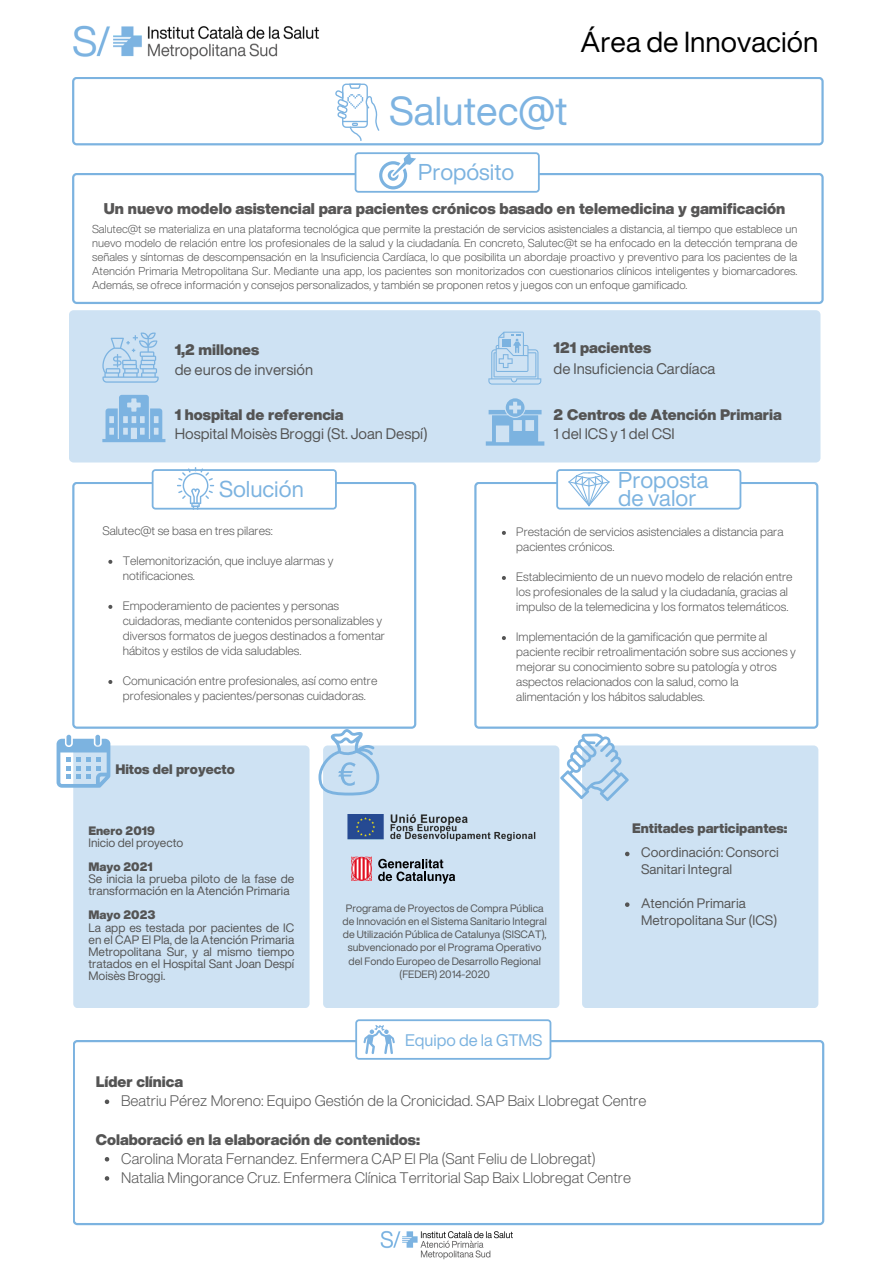
<style>
.page{position:relative;width:894px;height:1264px;background:#fff}
.page>*{position:absolute;margin:0;border:0;box-sizing:border-box;transform-origin:0 0}
.t1{font:39.6px "Helvetica Now Display";color:#7db3e1}
.t2{font:28.5px "Helvetica Now Display";color:#000}
.t3{font:22.5px "Helvetica Now Display";color:#7cb3e0}
.t4{font:16.5px "Helvetica Now Display";color:#7cb3e0}
.t5{font:900 15.3px "Helvetica Now Display";color:#575656}
.t6{font:300 15px "Helvetica Now Display";color:#545454}
.t7{font:900 15px "Helvetica Now Display";color:#545454}
.t8{font:15px "Helvetica Now Display";color:#545454}
.t9{font:13.5px/17px "Helvetica Now Display";color:#545454}
.t10{font:900 13.5px "Helvetica Now Display";color:#545454}
.t11{font:300 12px/15px "Helvetica Now Display";color:#545454}
.t12{font:12px/12px "Helvetica Now Display";color:#545454}
.t13{font:900 12px "Helvetica Now Display";color:#545454}
.t14{font:300 11.25px/14.1px "Helvetica Now Display";color:#545454;text-align:justify}
.t15{font:10.5px/13.2px "Helvetica Now Display";color:#545454;text-align:center}
</style>
<div class="page">
<div style="left:69px;top:310px;width:751px;height:152px;background:#cee2f3"></div>
<svg style="left:72px;top:77px;width:751px;height:68px"></svg>
<svg style="left:72px;top:173px;width:751px;height:131px"></svg>
<img style="left:73px;top:25px;width:247px;height:34px">
<div style="left:323px;top:745px;width:236px;height:263px;background:#cee2f3"></div>
<svg style="left:354px;top:152px;width:185px;height:41px"></svg>
<svg style="left:102px;top:332px;width:57px;height:51px;background:#b8d5ee"></svg>
<svg style="left:72px;top:482px;width:344px;height:246px"></svg>
<svg style="left:152px;top:467px;width:185px;height:43px"></svg>
<svg style="left:474px;top:482px;width:344px;height:246px"></svg>
<svg style="left:556px;top:469px;width:185px;height:40px"></svg>
<div style="left:73px;top:745px;width:236px;height:263px;background:#cee2f3"></div>
<div style="left:582px;top:745px;width:236px;height:263px;background:#cee2f3"></div>
<div style="left:66px;top:734px;width:5px;height:11px;background:#7cb3e0;border-radius:2px"></div>
<div style="left:95px;top:734px;width:5px;height:11px;background:#7cb3e0;border-radius:2px"></div>
<svg style="left:57px;top:738px;width:53px;height:49px"></svg>
<svg style="left:318px;top:729px;width:61px;height:66px"></svg>
<svg style="left:560px;top:733px;width:68px;height:68px"></svg>
<svg style="left:73px;top:1039px;width:751px;height:186px"></svg>
<svg style="left:355px;top:1019px;width:196px;height:40px"></svg>
<img style="left:380px;top:1231px;width:133px;height:27px">
<svg style="left:333px;top:84px;width:46px;height:57px"></svg>
<svg style="left:488px;top:331px;width:53px;height:53px;background:#bad6ee"></svg>
<svg style="left:485px;top:398px;width:59px;height:47px;background:#a6cbe9"></svg>
<svg style="left:102px;top:395px;width:63px;height:47px;background:#9cc5e8"></svg>
<img style="left:347px;top:814px;width:188px;height:26px">
<svg style="left:351px;top:856px;width:21px;height:25px"></svg>
<svg style="left:378px;top:858px;width:77px;height:25px;background:#909eaa"></svg>
<svg style="left:108px;top:560px;width:4px;height:4px"></svg>
<svg style="left:108px;top:605px;width:4px;height:4px"></svg>
<svg style="left:108px;top:680px;width:4px;height:4px"></svg>
<svg style="left:501px;top:531px;width:4px;height:4px"></svg>
<svg style="left:501px;top:576px;width:4px;height:4px"></svg>
<svg style="left:501px;top:636px;width:4px;height:4px"></svg>
<svg style="left:624px;top:851px;width:5px;height:5px"></svg>
<svg style="left:624px;top:902px;width:5px;height:4px"></svg>
<svg style="left:105px;top:1099px;width:4px;height:5px"></svg>
<svg style="left:105px;top:1156px;width:4px;height:5px"></svg>
<svg style="left:105px;top:1176px;width:4px;height:4px"></svg>
<p class="t2" style="left:580px;top:27px;width:239px">Área de Innovación</p>
<p class="t1" style="left:389px;top:91px;width:180px">Salutec@t</p>
<p class="t3" style="left:418px;top:161px;width:97px">Propósito</p>
<p class="t14" style="left:92px;top:221px;width:706px">Salutec@t se materializa en una plataforma tecnológica que permite la prestación de servicios asistenciales a distancia, al tiempo que establece un nuevo modelo de relación entre los profesionales de la salud y la ciudadanía. En concreto, Salutec@t se ha enfocado en la detección temprana de señales y síntomas de descompensación en la Insuficiencia Cardíaca, lo que posibilita un abordaje proactivo y preventivo para los pacientes de la Atención Primaria Metropolitana Sur. Mediante una app, los pacientes son monitorizados con cuestionarios clínicos inteligentes y biomarcadores.<br>Además, se ofrece información y consejos personalizados, y también se proponen retos y juegos con un enfoque gamificado.</p>
<p class="t5" style="left:104px;top:200px;width:682px">Un nuevo modelo asistencial para pacientes crónicos basado en telemedicina y gamificación</p>
<p class="t7" style="left:175px;top:342px;width:86px">1,2 millones</p>
<p class="t8" style="left:175px;top:362px;width:140px">de euros de inversión</p>
<p class="t7" style="left:175px;top:406px;width:170px">1 hospital de referencia</p>
<p class="t8" style="left:175px;top:426px;width:254px">Hospital Moisès Broggi (St. Joan Despí)</p>
<p class="t3" style="left:219px;top:477px;width:86px">Solución</p>
<p class="t11" style="left:102px;top:523px;width:172px">Salutec@t se basa en tres pilares:</p>
<p class="t11" style="left:123px;top:553px;width:212px">Telemonitorización, que incluye alarmas y notificaciones.</p>
<p class="t11" style="left:123px;top:598px;width:263px">Empoderamiento de pacientes y personas cuidadoras, mediante contenidos personalizables y diversos formatos de juegos destinados a fomentar hábitos y estilos de vida saludables.</p>
<p class="t11" style="left:123px;top:673px;width:256px">Comunicación entre profesionales, así como entre profesionales y pacientes/personas cuidadoras.</p>
<p class="t10" style="left:115px;top:762px;width:121px">Hitos del proyecto</p>
<p class="t7" style="left:553px;top:340px;width:99px">121 pacientes</p>
<p class="t8" style="left:553px;top:360px;width:163px">de Insuficiencia Cardíaca</p>
<p class="t7" style="left:553px;top:406px;width:229px">2 Centros de Atención Primaria</p>
<p class="t8" style="left:553px;top:426px;width:123px">1 del ICS y 1 del CSI</p>
<p class="t3" style="left:618px;top:468px;width:92px">Proposta</p>
<p class="t3" style="left:618px;top:486px;width:80px">de valor</p>
<p class="t11" style="left:516px;top:524px;width:269px">Prestación de servicios asistenciales a distancia para pacientes crónicos.</p>
<p class="t11" style="left:516px;top:569px;width:278px">Establecimiento de un nuevo modelo de relación entre los profesionales de la salud y la ciudadanía, gracias al impulso de la telemedicina y los formatos telemáticos.</p>
<p class="t11" style="left:516px;top:629px;width:281px">Implementación de la gamificación que permite al paciente recibir retroalimentación sobre sus acciones y mejorar su conocimiento sobre su patología y otros aspectos relacionados con la salud, como la alimentación y los hábitos saludables.</p>
<p class="t13" style="left:88px;top:824px;width:68px">Enero 2019</p>
<p class="t12" style="left:88px;top:836px;width:96px">Inicio del proyecto</p>
<p class="t13" style="left:88px;top:860px;width:66px">Mayo 2021</p>
<p class="t12" style="left:88px;top:873px;width:207px">Se inicia la prueba piloto de la fase de transformación en la Atención Primaria</p>
<p class="t13" style="left:88px;top:909px;width:68px">Mayo 2023</p>
<p class="t12" style="left:88px;top:921px;width:207px;text-align:justify">La app es testada por pacientes de IC en el CAP El Pla, de la Atención Primaria Metropolitana Sur, y al mismo tiempo tratados en el Hospital Sant Joan Despí Moisès Broggi.</p>
<p class="t7" style="left:96px;top:1074px;width:89px">Líder clínica</p>
<p class="t15" style="left:342px;top:901px;width:206px">Programa de Proyectos de Compra Pública de Innovación en el Sistema Sanitario Integral de Utilización Pública de Catalunya (SISCAT), subvencionado por el Programa Operativo del Fondo Europeo de Desarrollo Regional (FEDER) 2014-2020</p>
<p class="t4" style="left:405px;top:1031px;width:139px">Equipo de la GTMS</p>
<p class="t10" style="left:632px;top:820px;width:157px">Entitades participantes:</p>
<p class="t9" style="left:641px;top:843px;width:139px">Coordinación: Consorci<br>Sanitari Integral</p>
<p class="t9" style="left:641px;top:894px;width:137px">Atención Primaria<br>Metropolitana Sur (ICS)</p>
<p class="t6" style="left:121px;top:1093px;width:526px">Beatriu Pérez Moreno: Equipo Gestión de la Cronicidad. SAP Baix Llobregat Centre</p>
<p class="t7" style="left:96px;top:1131px;width:325px">Colaboració en la elaboración de contenidos:</p>
<p class="t6" style="left:121px;top:1150px;width:475px">Carolina Morata Fernandez. Enfermera CAP El Pla (Sant Feliu de Llobregat)</p>
<p class="t6" style="left:121px;top:1169px;width:511px">Natalia Mingorance Cruz. Enfermera Clínica Territorial Sap Baix Llobregat Centre</p>
</div>
